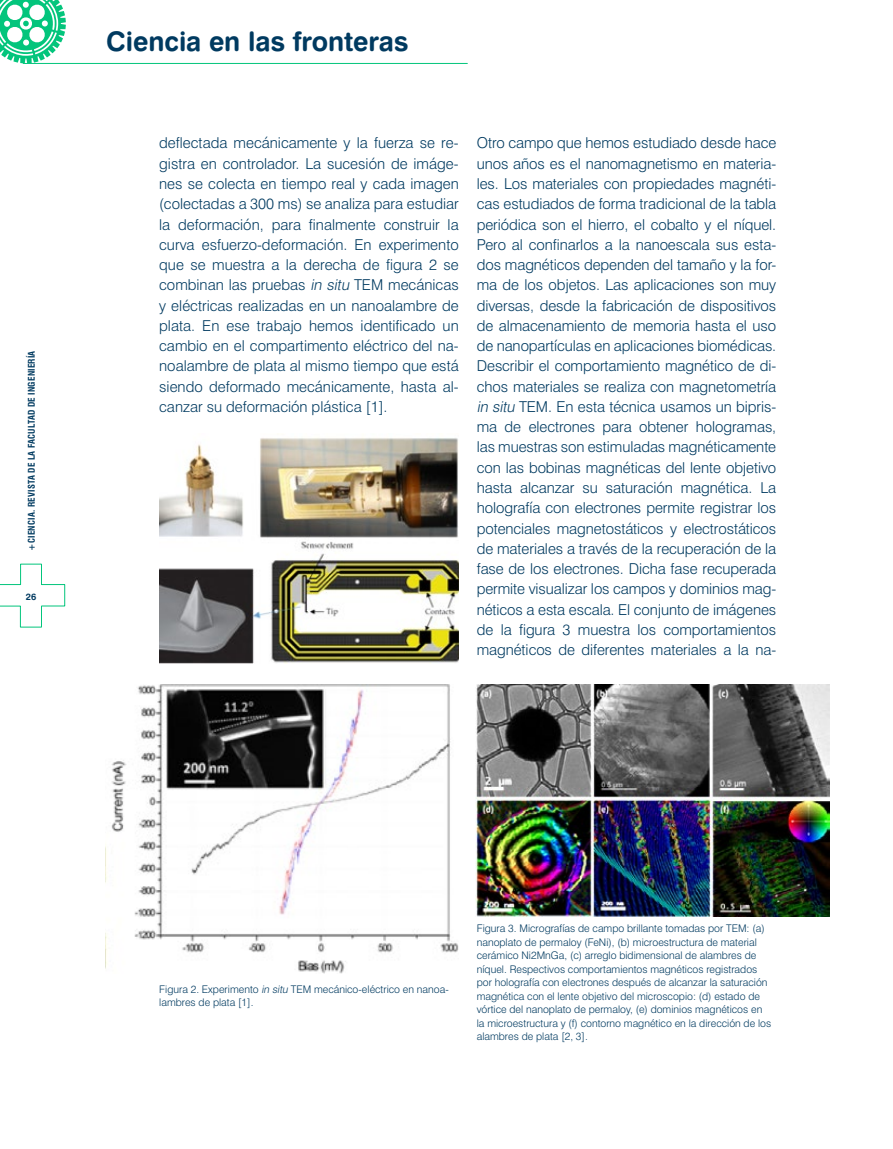
<style>
.page{position:relative;width:893px;height:1149px;background:#fff}
.page>*{position:absolute;margin:0;border:0;box-sizing:border-box;transform-origin:0 0}
.t1{font:27px "Swiss 721 BT Bold Rounded";letter-spacing:-.005em;color:#003a60}
.t2{font:300 15px/20.2px "Swiss 721 BT";color:#003a60;text-align:justify}
.t3{font:300 10.5px/13.5px "Swiss 721 BT";color:#003a60}
.t4{font:9.15px "Swiss 721 BT Bold Rounded";color:#003a60}
.t5{font:700 condensed 9px "Swiss 721 BT";letter-spacing:.02em;color:#003a60}
.s1{font-style:italic}
</style>
<div class="page">
<svg style="left:0;top:0;width:66px;height:63px"></svg>
<hr style="left:23px;top:63px;width:444px;height:1px;background:#03c57c">
<svg style="left:0;top:563px;width:65px;height:64px"></svg>
<img style="left:159px;top:438px;width:300px;height:225px">
<img style="left:106px;top:684px;width:353px;height:289px">
<img style="left:475px;top:684px;width:354px;height:232px">
<p class="t5" style="left:26px;top:550px;width:201px;rotate:-90deg">+CIENCIA. REVISTA DE LA FACULTAD DE INGENIERÍA</p>
<p class="t4" style="left:26px;top:590px;width:12px">26</p>
<h1 class="t1" style="left:106px;top:24px;width:304px">Ciencia en las fronteras</h1>
<p class="t2" style="left:159px;top:133px;width:301px">deflectada mecánicamente y la fuerza se re&shy;gistra en controlador. La sucesión de imáge&shy;nes se colecta en tiempo real y cada imagen (colectadas a 300 ms) se analiza para estudiar la deformación, para finalmente construir la curva esfuerzo-deformación. En experimento que se muestra a la derecha de figura 2 se combinan las pruebas <span class="s1">in situ</span> TEM mecánicas y eléctricas realizadas en un nanoalambre de plata. En ese trabajo hemos identificado un cambio en el compartimento eléctrico del na&shy;noalambre de plata al mismo tiempo que está siendo deformado mecánicamente, hasta al&shy;canzar su deformación plástica [1].</p>
<p class="t2" style="left:477px;top:133px;width:301px">Otro campo que hemos estudiado desde hace unos años es el nanomagnetismo en materia&shy;les. Los materiales con propiedades magnéti&shy;cas estudiados de forma tradicional de la tabla periódica son el hierro, el cobalto y el níquel.<br>Pero al confinarlos a la nanoescala sus esta&shy;dos magnéticos dependen del tamaño y la for&shy;ma de los objetos. Las aplicaciones son muy diversas, desde la fabricación de dispositivos de almacenamiento de memoria hasta el uso de nanopartículas en aplicaciones biomédicas.<br>Describir el comportamiento magnético de di&shy;chos materiales se realiza con magnetometría <span class="s1">in situ</span> TEM. En esta técnica usamos un bipris&shy;ma de electrones para obtener hologramas, las muestras son estimuladas magnéticamente con las bobinas magnéticas del lente objetivo hasta alcanzar su saturación magnética. La holografía con electrones permite registrar los potenciales magnetostáticos y electrostáticos de materiales a través de la recuperación de la fase de los electrones. Dicha fase recuperada permite visualizar los campos y dominios mag&shy;néticos a esta escala. El conjunto de imágenes de la figura 3 muestra los comportamientos magnéticos de diferentes materiales a la na-</p>
<p class="t3" style="left:159px;top:981px;width:291px">Figura 2. Experimento <span class="s1">in situ</span> TEM mecánico-eléctrico en nanoa&shy;lambres de plata [1].</p>
<p class="t3" style="left:477px;top:921px;width:296px">Figura 3. Micrografías de campo brillante tomadas por TEM: (a) nanoplato de permaloy (FeNi), (b) microestructura de material cerámico Ni2MnGa, (c) arreglo bidimensional de alambres de níquel. Respectivos comportamientos magnéticos registrados por holografía con electrones después de alcanzar la saturación magnética con el lente objetivo del microscopio: (d) estado de vórtice del nanoplato de permaloy, (e) dominios magnéticos en la microestructura y (f) contorno magnético en la dirección de los alambres de plata [2, 3].</p>
</div>
